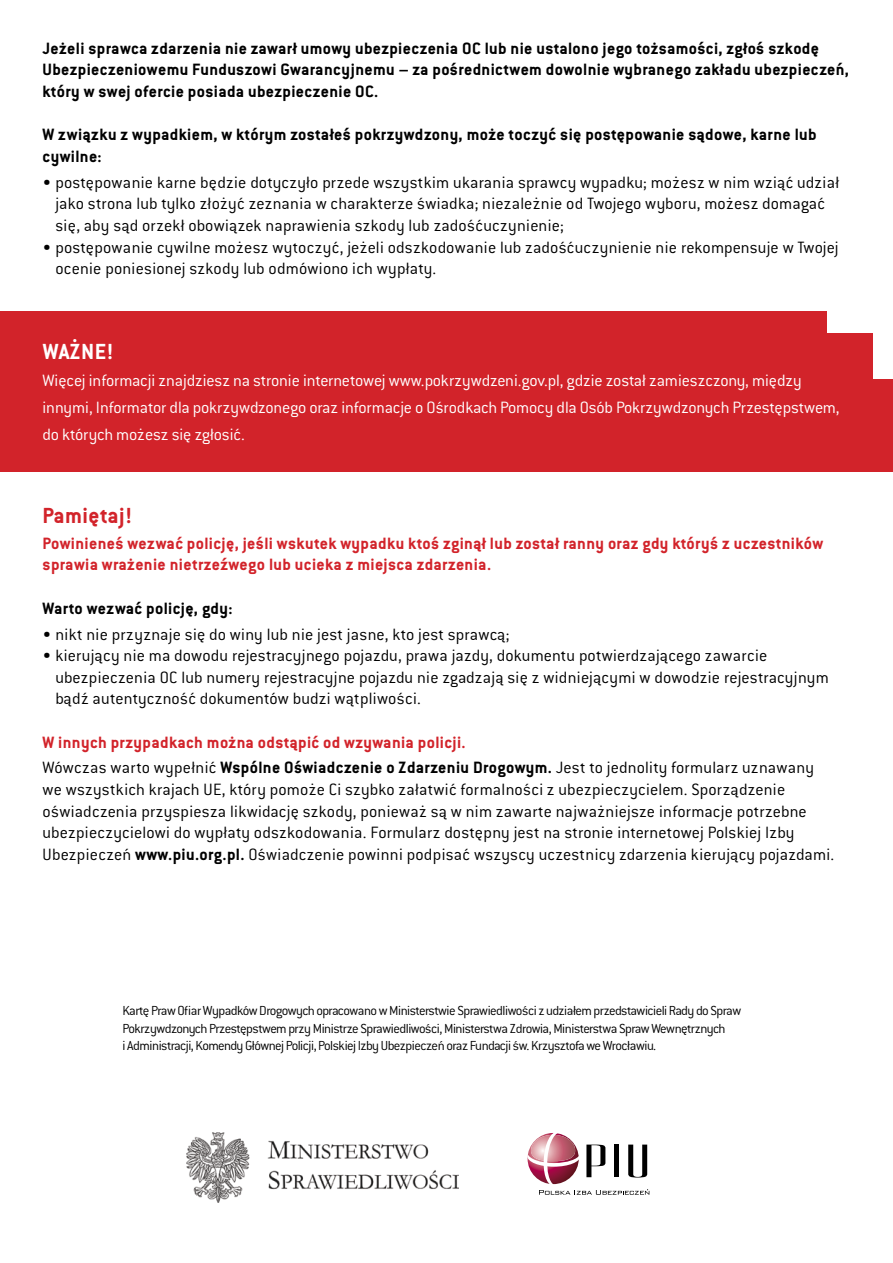
<style>
.page{position:relative;width:893px;height:1263px;background:#fff}
.page>*{position:absolute;margin:0;border:0;box-sizing:border-box;transform-origin:0 0}
.t1{font:700 24px "Conduit Pl";letter-spacing:.02em;color:#d2232a}
.t2{font:700 24px "Conduit Pl";letter-spacing:.015em;color:#fff}
.t3{font:300 18px/21.6px "Conduit Pl";letter-spacing:.01em;color:#000}
.t4{font:700 18px/21.6px "Conduit Pl";letter-spacing:.02em;color:#000}
.t5{font:300 18px/27px "Conduit Pl";letter-spacing:-.01em;color:#fff}
.t6{font:700 18px/21.6px "Conduit Pl";letter-spacing:.02em;color:#d2232a}
.t7{font:300 14.4px/17.2px "Conduit Pl";letter-spacing:-.035em;color:#000}
.s1{font-weight:700;color:#d2232a}
.s2{font-weight:700}
</style>
<div class="page">
<img style="left:187px;top:1132px;width:271px;height:70px">
<svg style="left:527px;top:1133px;width:122px;height:62px"></svg>
<div style="left:0;top:312px;width:893px;height:160px;background:#d2232a"></div>
<div style="left:873px;top:248px;width:20px;height:130px;background:#fff"></div>
<div style="left:828px;top:294px;width:65px;height:39px;background:#fff"></div>
<p class="t4" style="left:43px;top:37px;width:808px">Jeżeli sprawca zdarzenia nie zawarł umowy ubezpieczenia OC lub nie ustalono jego tożsamości, zgłoś szkodę<br>Ubezpieczeniowemu Funduszowi Gwarancyjnemu – za pośrednictwem dowolnie wybranego zakładu ubezpieczeń, który w swej ofercie posiada ubezpieczenie OC.</p>
<p class="t4" style="left:43px;top:123px;width:776px">W związku z wypadkiem, w którym zostałeś pokrzywdzony, może toczyć się postępowanie sądowe, karne lub cywilne:</p>
<p class="t3" style="left:55px;top:171px;width:785px;text-indent:-13px">• postępowanie karne będzie dotyczyło przede wszystkim ukarania sprawcy wypadku; możesz w nim wziąć udział jako strona lub tylko złożyć zeznania w charakterze świadka; niezależnie od Twojego wyboru, możesz domagać się, aby sąd orzekł obowiązek naprawienia szkody lub zadośćuczynienie;</p>
<p class="t3" style="left:55px;top:236px;width:785px;text-indent:-13px">• postępowanie cywilne możesz wytoczyć, jeżeli odszkodo wanie lub zadośćuczynienie nie rekompen suje w Twojej ocenie poniesionej szkody lub odmówiono ich wypłaty.</p>
<h1 class="t2" style="left:43px;top:337px;width:73px">WAŻNE!</h1>
<p class="t5" style="left:43px;top:366px;width:799px">Więcej informacji znajdziesz na stronie internetowej www.pokrzywdzeni.gov.pl, gdzie został zamieszczony, między innymi, Informator dla pokrzywdzonego oraz informacje o Ośrodkach Pomocy dla Osób Pokrzywdzonych Przestępstwem, do których możesz się zgłosić.</p>
<h1 class="t1" style="left:43px;top:501px;width:92px">Pamiętaj!</h1>
<p class="t6" style="left:43px;top:532px;width:782px">Powinieneś wezwać policję, jeśli wskutek wypadku ktoś zginął lub został ranny oraz gdy któryś z uczestników sprawia wrażenie nietrzeźwego lub ucieka z miejsca zdarzenia.</p>
<p class="t4" style="left:43px;top:597px;width:191px">Warto wezwać policję, gdy:</p>
<p class="t3" style="left:43px;top:623px;width:468px">• nikt nie przyznaje się do winy lub nie jest jasne, kto jest sprawcą;</p>
<p class="t3" style="left:55px;top:644px;width:775px;text-indent:-13px">• kierujący nie ma dowodu rejestracyjnego pojazdu, prawa jazdy, dokumentu potwierdzającego zawarcie ubezpieczenia OC lub numery rejestracyjne pojazdu nie zgadzają się z widniejącymi w dowodzie rejestracyjnym bądź autentyczność dokumentów budzi wątpliwości.</p>
<p class="t3" style="left:43px;top:728px;width:773px;line-height:25.8px"><span class="s1">W innych przypadkach można odstąpić od wzywania policji.<br></span>Wówczas warto wypełnić <span class="s2">Wspólne Oświadczenie o Zdarzeniu Drogowym.</span> Jest to jednolity formularz uznawany</p>
<p class="t3" style="left:43px;top:778px;width:793px">we wszystkich krajach UE, który pomoże Ci szybko załatwić formalności z ubezpieczycielem. Sporządzenie oświadczenia przyspiesza likwidację szkody, ponieważ są w nim zawarte najważniejsze informacje potrzebne ubezpieczycielowi do wypłaty odszkodowania. Formularz dostępny jest na stronie internetowej Polskiej Izby Ubezpieczeń <span class="s2">www.piu.org.pl.</span> Oświadczenie powinni podpisać wszyscy uczestnicy zdarzenia kierujący pojazdami.</p>
<p class="t7" style="left:122px;top:1002px;width:620px">Kartę Praw Ofiar Wypadków Drogowych opracowano w Ministerstwie Sprawiedliwości z udziałem przedstawicieli Rady do Spraw<br>Pokrzywdzonych Przestępstwem przy Ministrze Sprawiedliwości, Ministerstwa Zdrowia, Ministerstwa Spraw Wewnętrznych<br>i Administracji, Komendy Głównej Policji, Polskiej Izby Ubezpieczeń oraz Fundacji św. Krzysztofa we Wrocławiu.</p>
</div>
